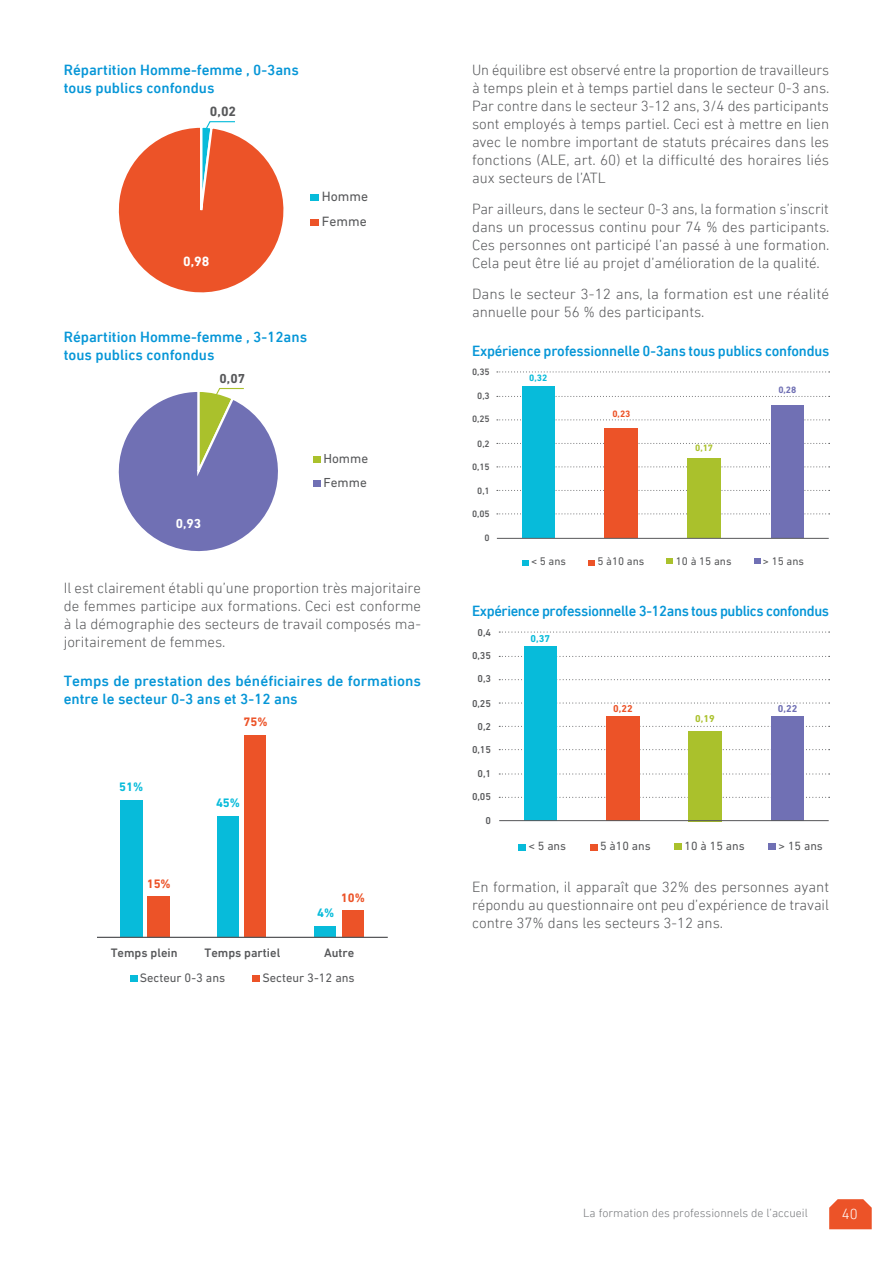
<style>
.page{position:relative;width:893px;height:1263px;background:#fff}
.page>*{position:absolute;margin:0;border:0;box-sizing:border-box;transform-origin:0 0}
.Texte_courant{font:300 15px/18px "DIN Next LT Pro";color:#57585a;text-align:justify}
.Titre_tableau{font:500 15px/18px "DIN Next LT Pro";color:#0696d7}
.Titre_tableau-2{font:500 15px "DIN Next LT Pro";letter-spacing:-.025em;color:#0696d7}
.t1{font:300 15px "DIN Next LT Pro";color:#fff}
.t2{font:13.65px/24.8px "DIN Next LT Pro";color:#57585a}
.t3{font:700 13.65px "DIN Next LT Pro";color:#57585a}
.t4{font:700 13.65px "DIN Next LT Pro";color:#fff}
.t5{font:13.2px/23.9px "DIN Next LT Pro";color:#57585a}
.t6{font:700 13.2px "DIN Next LT Pro";color:#57585a}
.t7{font:700 13.2px "DIN Next LT Pro";color:#fff}
.t8{font:500 12.45px "DIN Next LT Pro";color:#57585a}
.t9{font:12.45px "DIN Next LT Pro";color:#57585a}
.t10{font:700 12.45px "DIN Next LT Pro";color:#ec5328}
.t11{font:700 12.45px "DIN Next LT Pro";color:#07bbda}
.t12{font:12.15px "DIN Next LT Pro";color:#57585a}
.t13{font:300 12px "DIN Next LT Pro";color:#76787b}
.t14{font:11.25px "DIN Next LT Pro";color:#57585a}
.t15{font:500 10.2px "DIN Next LT Pro";letter-spacing:-.005em;color:#57585a}
.t16{font:700 10.2px "DIN Next LT Pro";color:#07bbda}
.t17{font:700 10.2px "DIN Next LT Pro";color:#ec5328}
.t18{font:700 10.2px "DIN Next LT Pro";color:#aac12c}
.t19{font:700 10.2px "DIN Next LT Pro";color:#7070b4}
.t20{font:500 9.45px "DIN Next LT Pro";color:#57585a}
.t21{font:700 9.45px "DIN Next LT Pro";color:#07bbda}
.t22{font:700 9.45px "DIN Next LT Pro";color:#ec5328}
.t23{font:700 9.45px "DIN Next LT Pro";color:#aac12c}
.t24{font:700 9.45px "DIN Next LT Pro";color:#7070b4}
</style>
<div class="page">
<svg style="left:829px;top:1199px;width:43px;height:30px"></svg>
<div style="left:311px;top:194px;width:8px;height:7px;background:#07bbda"></div>
<div style="left:311px;top:219px;width:8px;height:7px;background:#ec5328"></div>
<svg style="left:118px;top:121px;width:166px;height:172px"></svg>
<div style="left:313px;top:456px;width:8px;height:7px;background:#aac12c"></div>
<div style="left:313px;top:480px;width:8px;height:7px;background:#7070b4"></div>
<svg style="left:118px;top:388px;width:160px;height:164px"></svg>
<div style="left:315px;top:927px;width:21px;height:11px;background:#07bbda"></div>
<div style="left:217px;top:817px;width:22px;height:121px;background:#07bbda"></div>
<div style="left:120px;top:801px;width:23px;height:137px;background:#07bbda"></div>
<div style="left:342px;top:910px;width:21px;height:28px;background:#ec5328"></div>
<div style="left:245px;top:736px;width:21px;height:202px;background:#ec5328"></div>
<div style="left:148px;top:897px;width:22px;height:41px;background:#ec5328"></div>
<hr style="left:97px;top:937px;width:291px;height:1px;background:#57585a">
<div style="left:130px;top:976px;width:7px;height:6px;background:#07bbda"></div>
<div style="left:252px;top:976px;width:8px;height:6px;background:#ec5328"></div>
<svg style="left:497px;top:371px;width:333px;height:1px"></svg>
<svg style="left:497px;top:396px;width:333px;height:1px"></svg>
<svg style="left:497px;top:419px;width:333px;height:1px"></svg>
<svg style="left:497px;top:443px;width:333px;height:1px"></svg>
<svg style="left:497px;top:466px;width:333px;height:1px"></svg>
<svg style="left:497px;top:490px;width:333px;height:1px"></svg>
<svg style="left:497px;top:513px;width:333px;height:1px"></svg>
<div style="left:522px;top:386px;width:33px;height:152px;background:#07bbda"></div>
<div style="left:604px;top:429px;width:34px;height:109px;background:#ec5328"></div>
<div style="left:687px;top:458px;width:34px;height:80px;background:#aac12c"></div>
<div style="left:771px;top:405px;width:33px;height:133px;background:#7070b4"></div>
<svg style="left:522px;top:560px;width:6px;height:5px"></svg>
<svg style="left:588px;top:560px;width:7px;height:5px"></svg>
<svg style="left:667px;top:559px;width:6px;height:5px"></svg>
<svg style="left:754px;top:559px;width:6px;height:5px"></svg>
<hr style="left:497px;top:538px;width:332px;height:1px;background:#57585a">
<svg style="left:499px;top:631px;width:331px;height:1px"></svg>
<svg style="left:499px;top:656px;width:331px;height:1px"></svg>
<svg style="left:499px;top:679px;width:331px;height:1px"></svg>
<svg style="left:499px;top:702px;width:331px;height:1px"></svg>
<svg style="left:499px;top:726px;width:331px;height:1px"></svg>
<svg style="left:499px;top:749px;width:331px;height:1px"></svg>
<svg style="left:499px;top:773px;width:331px;height:1px"></svg>
<svg style="left:499px;top:797px;width:331px;height:1px"></svg>
<div style="left:524px;top:647px;width:32px;height:174px;background:#07bbda"></div>
<div style="left:606px;top:717px;width:34px;height:104px;background:#ec5328"></div>
<div style="left:688px;top:731px;width:34px;height:90px;background:#aac12c"></div>
<div style="left:771px;top:717px;width:33px;height:104px;background:#7070b4"></div>
<div style="left:518px;top:844px;width:8px;height:6px;background:#07bbda"></div>
<div style="left:590px;top:844px;width:7px;height:6px;background:#ec5328"></div>
<div style="left:675px;top:843px;width:7px;height:6px;background:#aac12c"></div>
<div style="left:769px;top:843px;width:7px;height:6px;background:#7070b4"></div>
<hr style="left:499px;top:820px;width:330px;height:1px;background:#57585a">
<p class="Titre_tableau" style="left:64px;top:61px;width:237px">Répartition Homme-femme , 0-3ans tous publics confondus</p>
<p class="t3" style="left:210px;top:103px;width:28px">0,02</p>
<p class="t4" style="left:183px;top:254px;width:28px">0,98</p>
<p class="t2" style="left:322px;top:184px;width:48px">Homme<br>Femme</p>
<p class="Titre_tableau" style="left:64px;top:328px;width:245px">Répartition Homme-femme , 3-12ans tous publics confondus</p>
<p class="t6" style="left:220px;top:371px;width:27px">0,07</p>
<p class="t7" style="left:176px;top:515px;width:27px">0,93</p>
<p class="t5" style="left:323px;top:446px;width:46px">Homme<br>Femme</p>
<p class="Texte_courant" style="left:64px;top:578px;width:359px">Il est clairement établi qu’une proportion très majoritaire de femmes participe aux formations. Ceci est conforme à la démographie des secteurs de travail composés ma&shy;joritairement de femmes.</p>
<p class="Titre_tableau" style="left:64px;top:672px;width:359px">Temps de prestation des bénéficiaires de formations entre le secteur 0-3 ans et 3-12 ans</p>
<p class="t11" style="left:119px;top:779px;width:26px">51%</p>
<p class="t10" style="left:147px;top:876px;width:26px">15%</p>
<p class="t10" style="left:243px;top:714px;width:26px">75%</p>
<p class="t11" style="left:216px;top:795px;width:26px">45%</p>
<p class="t11" style="left:317px;top:906px;width:19px">4%</p>
<p class="t10" style="left:341px;top:890px;width:26px">10%</p>
<p class="t8" style="left:111px;top:945px;width:68px">Temps plein</p>
<p class="t8" style="left:204px;top:945px;width:77px">Temps partiel</p>
<p class="t8" style="left:324px;top:945px;width:32px">Autre</p>
<p class="t9" style="left:140px;top:971px;width:87px">Secteur 0-3 ans</p>
<p class="t9" style="left:262px;top:971px;width:94px">Secteur 3-12 ans</p>
<p class="Texte_courant" style="left:472px;top:61px;width:359px">Un équilibre est observé entre la proportion de travailleurs à temps plein et à temps partiel dans le secteur 0-3 ans.<br>Par contre dans le secteur 3-12 ans, 3/4 des participants sont employés à temps partiel. Ceci est à mettre en lien avec le nombre important de statuts précaires dans les fonctions (ALE, art. 60) et la difficulté des horaires liés aux secteurs de l’ATL</p>
<p class="Texte_courant" style="left:472px;top:200px;width:359px">Par ailleurs, dans le secteur 0-3 ans, la formation s’inscrit dans un processus continu pour 74 % des participants.<br>Ces personnes ont participé l’an passé à une formation.<br>Cela peut être lié au projet d’amélioration de la qualité.</p>
<p class="Texte_courant" style="left:472px;top:284px;width:359px">Dans le secteur 3-12 ans, la formation est une réalité annuelle pour 56 % des participants.</p>
<p class="Titre_tableau" style="left:472px;top:342px;width:359px">Expérience professionnelle 0-3ans tous publics confondus</p>
<p class="t21" style="left:529px;top:373px;width:20px">0,32</p>
<p class="t22" style="left:612px;top:408px;width:20px">0,23</p>
<p class="t23" style="left:695px;top:443px;width:20px">0,17</p>
<p class="t20" style="left:472px;top:367px;width:19px">0,35</p>
<p class="t24" style="left:778px;top:384px;width:20px">0,28</p>
<p class="t20" style="left:477px;top:390px;width:14px">0,3</p>
<p class="t20" style="left:472px;top:414px;width:19px">0,25</p>
<p class="t20" style="left:477px;top:438px;width:14px">0,2</p>
<p class="t20" style="left:472px;top:461px;width:19px">0,15</p>
<p class="t20" style="left:477px;top:485px;width:14px">0,1</p>
<p class="t20" style="left:472px;top:508px;width:19px">0,05</p>
<p class="t20" style="left:485px;top:532px;width:7px">0</p>
<p class="t14" style="left:531px;top:555px;width:37px">&lt; 5 ans</p>
<p class="t14" style="left:597px;top:555px;width:48px">5 à10 ans</p>
<p class="t14" style="left:676px;top:555px;width:57px">10 à 15 ans</p>
<p class="t14" style="left:763px;top:555px;width:43px">&gt; 15 ans</p>
<p class="Titre_tableau-2" style="left:472px;top:602px;width:359px">Expérience professionnelle 3-12ans tous publics confondus</p>
<p class="t16" style="left:530px;top:632px;width:21px">0,37</p>
<p class="t15" style="left:477px;top:626px;width:15px">0,4</p>
<p class="t15" style="left:472px;top:649px;width:21px">0,35</p>
<p class="t15" style="left:477px;top:673px;width:15px">0,3</p>
<p class="t15" style="left:472px;top:697px;width:21px">0,25</p>
<p class="t15" style="left:477px;top:720px;width:15px">0,2</p>
<p class="t15" style="left:472px;top:744px;width:21px">0,15</p>
<p class="t15" style="left:477px;top:767px;width:15px">0,1</p>
<p class="t15" style="left:472px;top:790px;width:21px">0,05</p>
<p class="t15" style="left:485px;top:815px;width:7px">0</p>
<p class="t17" style="left:613px;top:702px;width:21px">0,22</p>
<p class="t18" style="left:695px;top:713px;width:21px">0,19</p>
<p class="t19" style="left:778px;top:702px;width:21px">0,22</p>
<p class="t12" style="left:528px;top:839px;width:39px">&lt; 5 ans</p>
<p class="t12" style="left:600px;top:839px;width:52px">5 à10 ans</p>
<p class="t12" style="left:685px;top:839px;width:62px">10 à 15 ans</p>
<p class="t12" style="left:778px;top:839px;width:46px">&gt; 15 ans</p>
<p class="Texte_courant" style="left:472px;top:878px;width:359px">En formation, il apparaît que 32% des personnes ayant répondu au questionnaire ont peu d’expérience de travail contre 37% dans les secteurs 3-12 ans.</p>
<p class="t13" style="left:583px;top:1206px;width:226px">La formation des professionnels de l’accueil</p>
<p class="t1" style="left:842px;top:1205px;width:17px">40</p>
</div>
